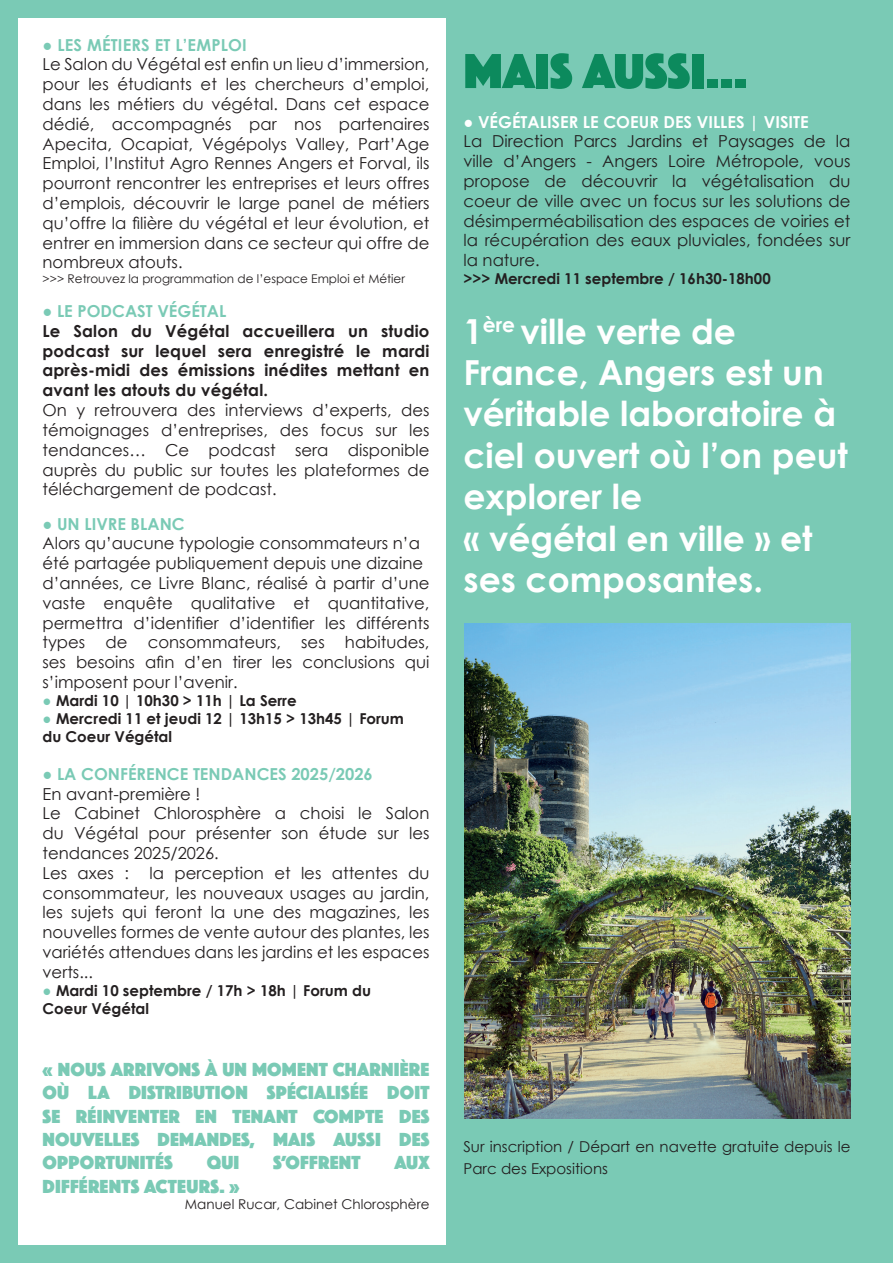
<style>
.page{position:relative;width:893px;height:1263px;background:#fff}
.page>*{position:absolute;margin:0;border:0;box-sizing:border-box;transform-origin:0 0}
.t1{font:51px "Phosphate Pro Solid";color:#0c8a5d}
.t2{font:700 34.5px/41.4px "Century Gothic";color:#fff}
.t3{font:19.5px/23.4px "Phosphate Pro Solid";letter-spacing:.01em;color:#7acab5;text-align:justify}
.t4{font:16.5px/19.8px "Century Gothic";color:#231f20}
.t5{font:700 16.5px/19.8px "Century Gothic";letter-spacing:.01em;color:#231f20}
.t6{font:700 15px/18px "Century Gothic";color:#231f20}
.t7{font:15px/21.6px "Century Gothic";color:#231f20}
.t8{font:13.5px "Century Gothic";color:#231f20}
.t9{font:12px "Century Gothic";color:#231f20}
.s1{color:#7acab5}
.s2{font-weight:700;color:#7acab5}
.s3{font-weight:400;color:#7acab5}
.s4{color:#fff}
.s5{font-weight:700;color:#fff}
</style>
<div class="page">
<div style="left:0;top:0;width:17px;height:1263px;background:#7acab5"></div>
<div style="left:0;top:0;width:893px;height:17px;background:#7acab5"></div>
<div style="left:0;top:1246px;width:893px;height:17px;background:#7acab5"></div>
<div style="left:446px;top:0;width:447px;height:1263px;background:#7acab5"></div>
<img style="left:465px;top:624px;width:385px;height:494px">
<p class="t4" style="left:43px;top:35px;width:388px"><span class="s1">●</span> <span class="s2">LES MÉTIERS ET L’EMPLOI<br></span>Le Salon du Végétal est enfin un lieu d’immersion, pour les étudiants et les chercheurs d’emploi, dans les métiers du végétal. Dans cet espace dédié, accompagnés par nos partenaires Apecita, Ocapiat, Végépolys Valley, Part’Age Emploi, l’Institut Agro Rennes Angers et Forval, ils pourront rencontrer les entreprises et leurs offres d’emplois, découvrir le large panel de métiers qu’offre la filière du végétal et leur évolution, et entrer en immersion dans ce secteur qui offre de nombreux atouts.</p>
<p class="t9" style="left:43px;top:270px;width:364px">&gt;&gt;&gt; Retrouvez la programmation de l’espace Emploi et Métier</p>
<p class="t5" style="left:43px;top:300px;width:388px"><span class="s3">●</span> <span class="s1">LE PODCAST VÉGÉTAL<br></span>Le Salon du Végétal accueillera un studio podcast sur lequel sera enregistré le mardi après-midi des émissions inédites mettant en avant les atouts du végétal.</p>
<p class="t4" style="left:43px;top:400px;width:388px;text-align:justify">On y retrouvera des interviews d’experts, des témoignages d’entreprises, des focus sur les tendances… Ce podcast sera disponible auprès du public sur toutes les plateformes de téléchargement de podcast.</p>
<p class="t4" style="left:43px;top:513px;width:388px"><span class="s1">●</span> <span class="s2">UN LIVRE BLANC<br></span>Alors qu’aucune typologie consommateurs n’a été partagée publiquement depuis une dizaine d’années, ce Livre Blanc, réalisé à partir d’une vaste enquête qualitative et quantitative, permettra d’identifier d’identifier les différents types de consommateurs, ses habitudes, ses besoins afin d’en tirer les conclusions qui s’imposent pour l’avenir.</p>
<p class="t6" style="left:43px;top:691px;width:256px"><span class="s3">●</span> Mardi 10 | 10h30 &gt; 11h | La Serre</p>
<p class="t6" style="left:43px;top:709px;width:363px"><span class="s3">●</span> Mercredi 11 et jeudi 12 | 13h15 &gt; 13h45 | Forum du Coeur Végétal</p>
<p class="t4" style="left:43px;top:764px;width:388px"><span class="s1">●</span> <span class="s2">LA CONFÉRENCE TENDANCES 2025/2026<br></span>En avant-première !<br>Le Cabinet Chlorosphère a choisi le Salon du Végétal pour présenter son étude sur les tendances 2025/2026.<br>Les axes :</p>
<p class="t4" style="left:43px;top:863px;width:388px;text-align:justify;text-indent:107px">la perception et les attentes du consommateur, les nouveaux usages au jardin, les sujets qui feront la une des magazines, les nouvelles formes de vente autour des plantes, les variétés attendues dans les jardins et les espaces verts...</p>
<p class="t6" style="left:43px;top:981px;width:330px"><span class="s3">●</span> Mardi 10 septembre / 17h &gt; 18h | Forum du<br>Coeur Végétal</p>
<p class="t3" style="left:43px;top:1056px;width:388px">« NOUS ARRIVONS À UN MOMENT CHARNIÈRE OÙ LA DISTRIBUTION SPÉCIALISÉE DOIT SE RÉINVENTER EN TENANT COMPTE DES NOUVELLES DEMANDES, MAIS AUSSI DES OPPORTUNITÉS</p>
<p class="t3" style="left:207px;top:1150px;width:34px">QUI</p>
<p class="t3" style="left:273px;top:1150px;width:89px">S’OFFRENT</p>
<p class="t3" style="left:394px;top:1150px;width:37px">AUX</p>
<p class="t3" style="left:43px;top:1173px;width:198px">DIFFÉRENTS ACTEURS. »</p>
<p class="t8" style="left:185px;top:1195px;width:246px">Manuel Rucar, Cabinet Chlorosphère</p>
<h1 class="t1" style="left:463px;top:35px;width:285px">MAIS AUSSI...</h1>
<p class="t4" style="left:463px;top:112px;width:388px"><span class="s4">●</span> <span class="s5">VÉGÉTALISER LE COEUR DES VILLES | VISITE<br></span>La Direction Parcs Jardins et Paysages de la ville d’Angers - Angers Loire Métropole, vous propose de découvrir la végétalisation du coeur de ville avec un focus sur les solutions de désimperméabilisation des espaces de voiries et la récupération des eaux pluviales, fondées sur la nature.</p>
<p class="t6" style="left:463px;top:269px;width:309px">&gt;&gt;&gt; Mercredi 11 septembre / 16h30-18h00</p>
<h2 class="t2" style="left:463px;top:309px;width:386px">1<sup>ère</sup> ville verte de<br>France, Angers est un véritable laboratoire à ciel ouvert où l’on peut explorer le<br>« végétal en ville » et ses composantes.</h2>
<p class="t7" style="left:463px;top:1135px;width:388px">Sur inscription / Départ en navette gratuite depuis le<br>Parc des Expositions</p>
</div>
